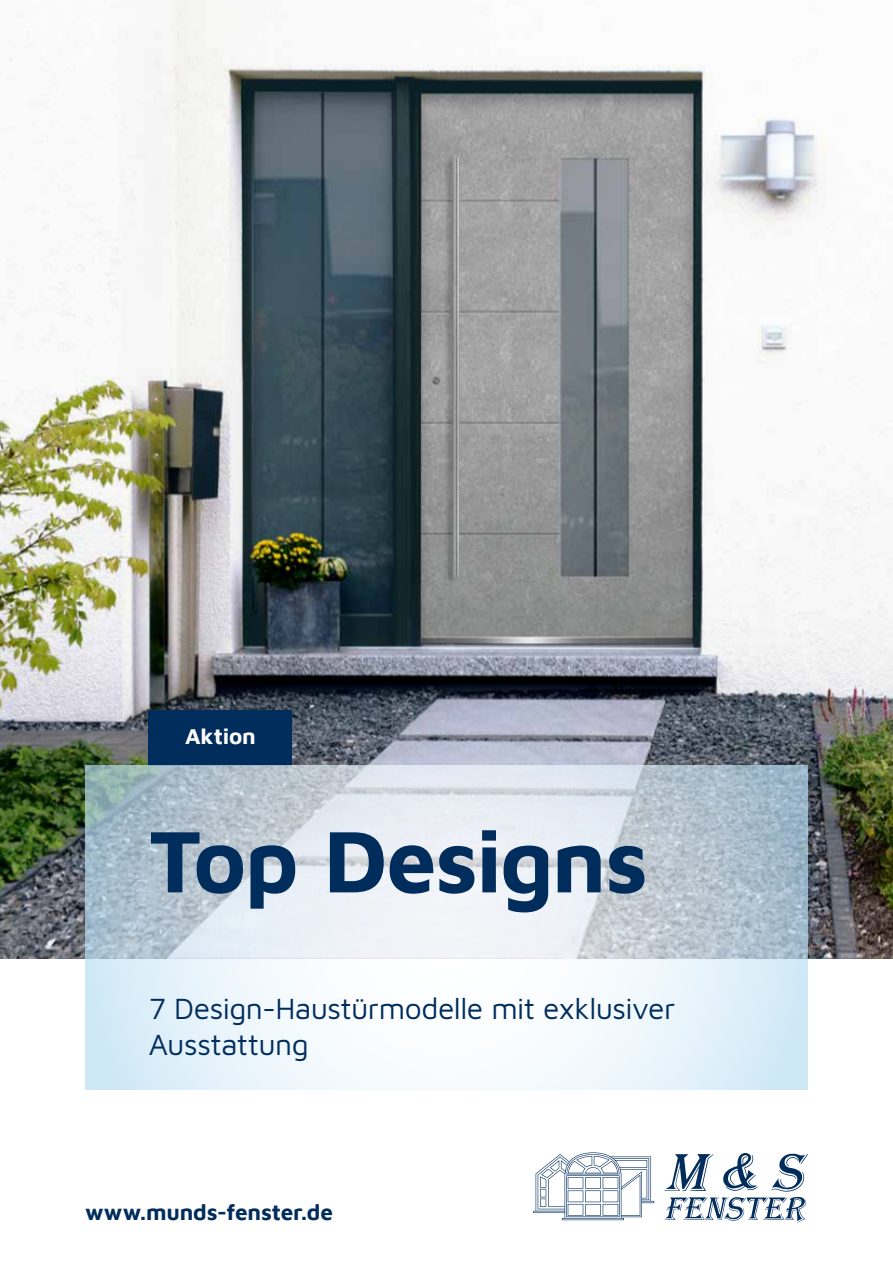
<style>
.page{position:relative;width:893px;height:1263px;background:#fff}
.page>*{position:absolute;margin:0;border:0;box-sizing:border-box;transform-origin:0 0}
.t1{font:700 90px "Maven Pro";letter-spacing:-.02em;color:#002d5c}
.t2{font:30px/36px "Maven Pro";letter-spacing:-.02em;color:#002d5c}
.t3{font:700 22.5px "Maven Pro";letter-spacing:-.01em;color:#002d5c}
.t4{font:700 22.5px "Maven Pro";letter-spacing:-.005em;color:#fff}
</style>
<div class="page">
<svg style="left:533px;top:1152px;width:275px;height:71px"></svg>
<img style="left:0;top:0;width:893px;height:959px">
<div style="left:149px;top:710px;width:143px;height:55px;background:#002d5c"></div>
<svg style="left:85px;top:765px;width:723px;height:324px"></svg>
<p class="t4" style="left:185px;top:720px;width:73px">Aktion</p>
<h1 class="t1" style="left:149px;top:797px;width:501px">Top Designs</h1>
<p class="t2" style="left:149px;top:989px;width:528px">7 Design-Haustürmodelle mit exklusiver<br>Ausstattung</p>
<p class="t3" style="left:85px;top:1197px;width:250px">www.munds-fenster.de</p>
</div>
